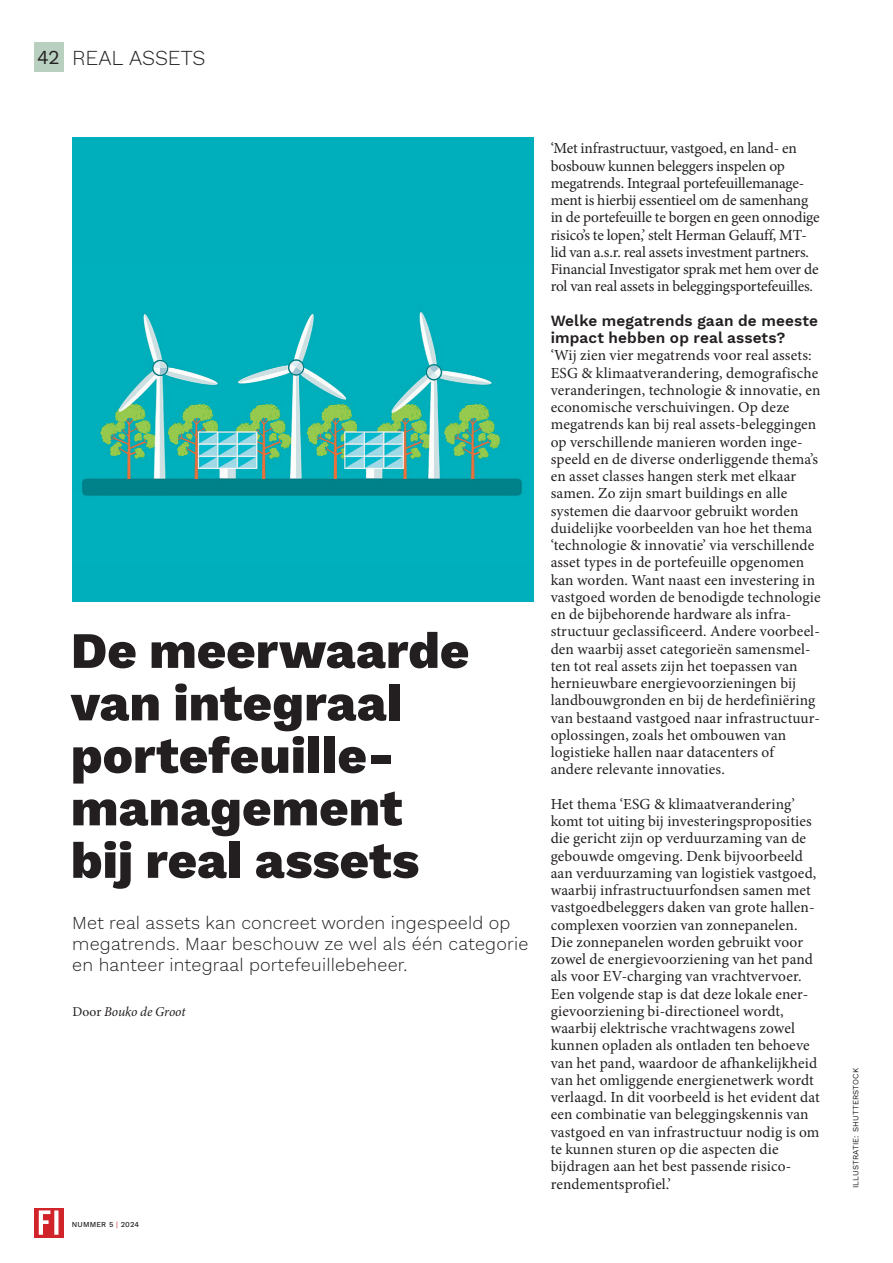
<style>
.page{position:relative;width:893px;height:1263px;background:#fff}
.page>*{position:absolute;margin:0;border:0;box-sizing:border-box;transform-origin:0 0}
.t1{font:800 51px/52.5px "Work Sans";color:#231f20}
.t2{font:300 21px "Work Sans";letter-spacing:-.005em;color:#231f20}
.t3{font:300 18px/21px "Work Sans";letter-spacing:.01em;color:#231f20}
.t4{font:15.3px/17.2px "Minion Pro";letter-spacing:.005em;color:#231f20}
.t5{font:600 15.3px/17.2px "Work Sans";letter-spacing:.01em;color:#231f20}
.t6{font:italic 13.5px "Minion Pro";letter-spacing:-.005em;color:#231f20}
.t7{font:7.95px "Work Sans";letter-spacing:.02em;color:#231f20}
.t8{font:500 7.5px "Work Sans";letter-spacing:.02em;color:#231f20}
.s1{font-weight:400;font-size:19.5px}
.s2{font-style:normal}
.s3{font-weight:400;color:#d1232a}
</style>
<div class="page">
<svg style="left:34px;top:1208px;width:30px;height:29px"></svg>
<svg style="left:39px;top:1210px;width:19px;height:25px"></svg>
<div style="left:34px;top:43px;width:30px;height:29px;background:#b9d0c1"></div>
<div style="left:72px;top:137px;width:462px;height:465px;background:#00afbc"></div>
<img style="left:82px;top:311px;width:440px;height:185px">
<h2 class="t2" style="left:37px;top:42px;width:170px"><span class="s1">42</span> REAL ASSETS</h2>
<h1 class="t1" style="left:71px;top:622px;width:400px">De meerwaarde van integraal portefeuille&shy;management bij real assets</h1>
<p class="t3" style="left:72px;top:912px;width:458px">Met real assets kan concreet worden ingespeeld op megatrends. Maar beschouw ze wel als één categorie en hanteer integraal portefeuillebeheer.</p>
<p class="t6" style="left:73px;top:1002px;width:115px"><span class="s2">Door</span> Bouko de Groot</p>
<p class="t8" style="left:72px;top:1219px;width:69px">NUMMER 5 <span class="s3">|</span> 2024</p>
<p class="t4" style="left:551px;top:140px;width:271px">‘Met infrastructuur, vastgoed, en land- en bosbouw kunnen beleggers inspelen op megatrends. Integraal portefeuillemanage&shy;ment is hierbij essentieel om de samenhang in de portefeuille te borgen en geen onnodige risico’s te lopen,’ stelt Herman Gelauff, MT&shy;lid van a.s.r. real assets investment partners.<br>Financial Investigator sprak met hem over de rol van real assets in beleggingsportefeuilles.</p>
<p class="t5" style="left:551px;top:311px;width:269px">Welke megatrends gaan de meeste impact hebben op real assets?</p>
<p class="t4" style="left:551px;top:347px;width:272px">‘Wij zien vier megatrends voor real assets:<br>ESG &amp; klimaatverandering, demografische veranderingen, technologie &amp; innovatie, en economische verschuivingen. Op deze megatrends kan bij real assets-beleggingen op verschillende manieren worden inge&shy;speeld en de diverse onderliggende thema’s en asset classes hangen sterk met elkaar samen. Zo zijn smart buildings en alle systemen die daarvoor gebruikt worden duidelijke voorbeelden van hoe het thema ‘technologie &amp; innovatie’ via verschillende asset types in de portefeuille opgenomen kan worden. Want naast een investering in vastgoed worden de benodigde technologie en de bijbehorende hardware als infra&shy;structuur geclassificeerd. Andere voorbeel&shy;den waarbij asset categorieën samensmel&shy;ten tot real assets zijn het toepassen van hernieuwbare energievoorzieningen bij landbouwgronden en bij de herdefiniëring van bestaand vastgoed naar infrastructuur&shy;oplossingen, zoals het ombouwen van logistieke hallen naar datacenters of<br>andere relevante innovaties.</p>
<p class="t4" style="left:551px;top:795px;width:271px">Het thema ‘ESG &amp; klimaatverandering’ komt tot uiting bij investeringsproposities die gericht zijn op verduurzaming van de gebouwde omgeving. Denk bijvoorbeeld aan verduurzaming van logistiek vastgoed, waarbij infrastructuurfondsen samen met vastgoedbeleggers daken van grote hallen&shy;complexen voorzien van zonnepanelen.<br>Die zonnepanelen worden gebruikt voor zowel de energievoorziening van het pand als voor EV-charging van vrachtvervoer.<br>Een volgende stap is dat deze lokale ener&shy;gievoorziening bi-directioneel wordt, waarbij elektrische vrachtwagens zowel kunnen opladen als ontladen ten behoeve van het pand, waardoor de afhankelijkheid van het omliggende energienetwerk wordt verlaagd. In dit voorbeeld is het evident dat een combinatie van beleggingskennis van vastgoed en van infrastructuur nodig is om te kunnen sturen op die aspecten die bijdragen aan het best passende risico&shy;rendementsprofiel.’</p>
<p class="t7" style="left:850px;top:1188px;width:122px;rotate:-90deg">ILLUSTRATIE: SHUTTERSTOCK</p>
</div>
